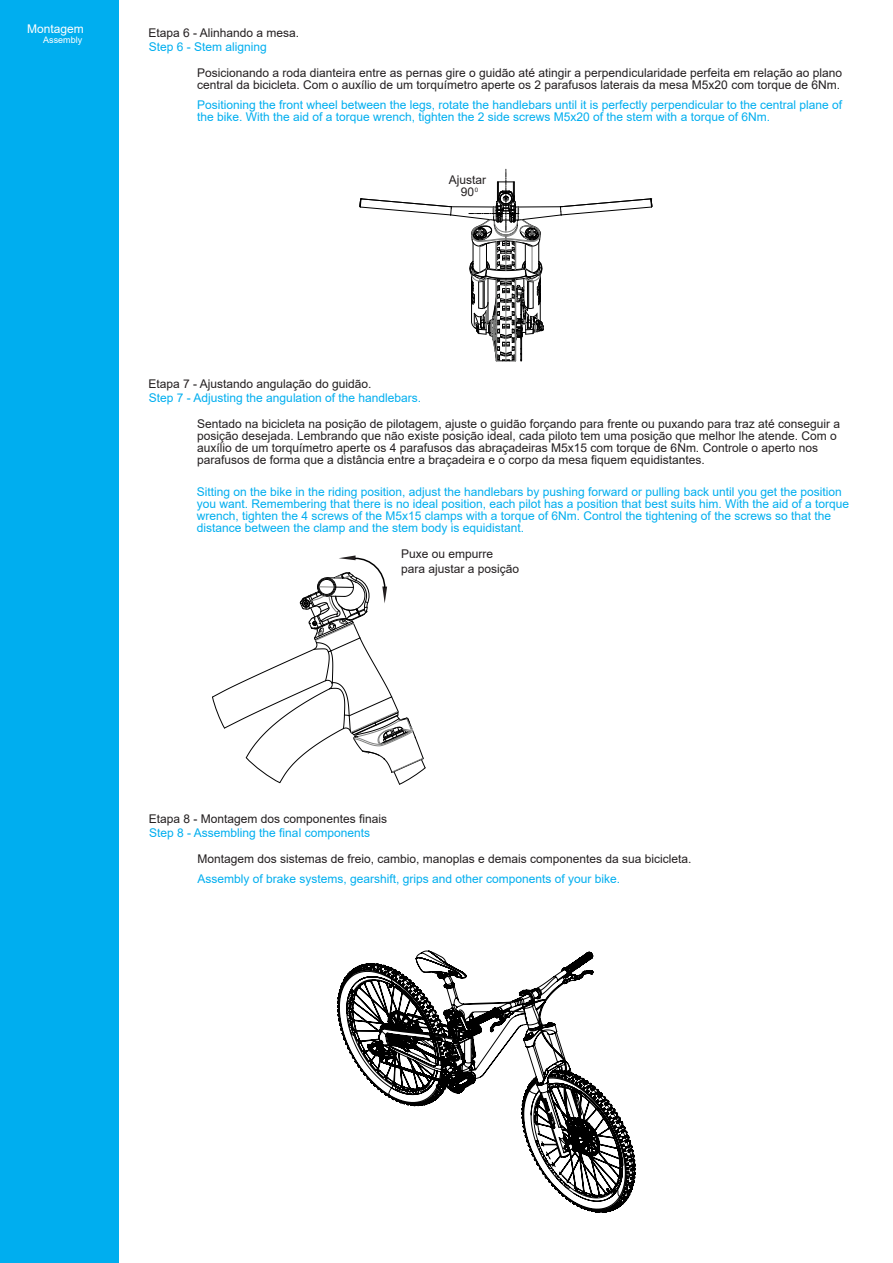
<style>
.page{position:relative;width:893px;height:1263px;background:#fff}
.page>*{position:absolute;margin:0;border:0;box-sizing:border-box;transform-origin:0 0}
.t1{font:12px/12px "Arial";color:#231f20}
.t2{font:12px/12px "Arial";color:#00aeef}
.t3{font:12px "Arial";color:#fff}
.t4{font:9px "Arial";color:#fff}
</style>
<div class="page">
<div style="left:0;top:0;width:118px;height:1263px;background:#00aeef"></div>
<svg style="left:360px;top:169px;width:292px;height:193px"></svg>
<svg style="left:212px;top:555px;width:214px;height:230px"></svg>
<svg style="left:337px;top:951px;width:298px;height:261px"></svg>
<p class="t3" style="left:27px;top:20px;width:58px">Montagem</p>
<p class="t4" style="left:43px;top:33px;width:41px">Assembly</p>
<p class="t1" style="left:149px;top:26px;width:152px">Etapa 6 - Alinhando a mesa.</p>
<p class="t2" style="left:149px;top:40px;width:120px">Step 6 - Stem aligning</p>
<p class="t1" style="left:197px;top:67px;width:646px">Posicionando a roda dianteira entre as pernas gire o guidão até atingir a perpendicularidade perfeita em relação ao plano central da bicicleta. Com o auxílio de um torquímetro aperte os 2 parafusos laterais da mesa M5x20 com torque de 6Nm.</p>
<p class="t2" style="left:197px;top:99px;width:646px">Positioning the front wheel between the legs, rotate the handlebars until it is perfectly perpendicular to the central plane of the bike. With the aid of a torque wrench, tighten the 2 side screws M5x20 of the stem with a torque of 6Nm.</p>
<p class="t1" style="left:449px;top:174px;width:39px;text-align:center">Ajustar<br>90<sup>0</sup></p>
<p class="t1" style="left:149px;top:378px;width:224px">Etapa 7 - Ajustando angulação do guidão.</p>
<p class="t2" style="left:149px;top:392px;width:274px">Step 7 - Adjusting the angulation of the handlebars.</p>
<p class="t1" style="left:197px;top:418px;width:645px">Sentado na bicicleta na posição de pilotagem, ajuste o guidão forçando para frente ou puxando para traz até conseguir a posição desejada. Lembrando que não existe posição ideal, cada piloto tem uma posição que melhor lhe atende. Com o auxílio de um torquímetro aperte os 4 parafusos das abraçadeiras M5x15 com torque de 6Nm. Controle o aperto nos parafusos de forma que a distância entre a braçadeira e o corpo da mesa fiquem equidistantes.</p>
<p class="t2" style="left:197px;top:485px;width:654px">Sitting on the bike in the riding position, adjust the handlebars by pushing forward or pulling back until you get the position you want. Remembering that there is no ideal position, each pilot has a position that best suits him. With the aid of a torque wrench, tighten the 4 screws of the M5x15 clamps with a torque of 6Nm. Control the tightening of the screws so that the distance between the clamp and the stem body is equidistant.</p>
<p class="t1" style="left:401px;top:546px;width:120px;line-height:15px">Puxe ou empurre para ajustar a posição</p>
<p class="t1" style="left:149px;top:813px;width:240px">Etapa 8 - Montagem dos componentes finais</p>
<p class="t2" style="left:149px;top:827px;width:222px">Step 8 - Assembling the final components</p>
<p class="t2" style="left:197px;top:872px;width:424px">Assembly of brake systems, gearshift, grips and other components of your bike.</p>
<p class="t1" style="left:197px;top:853px;width:496px">Montagem dos sistemas de freio, cambio, manoplas e demais componentes da sua bicicleta.</p>
</div>
